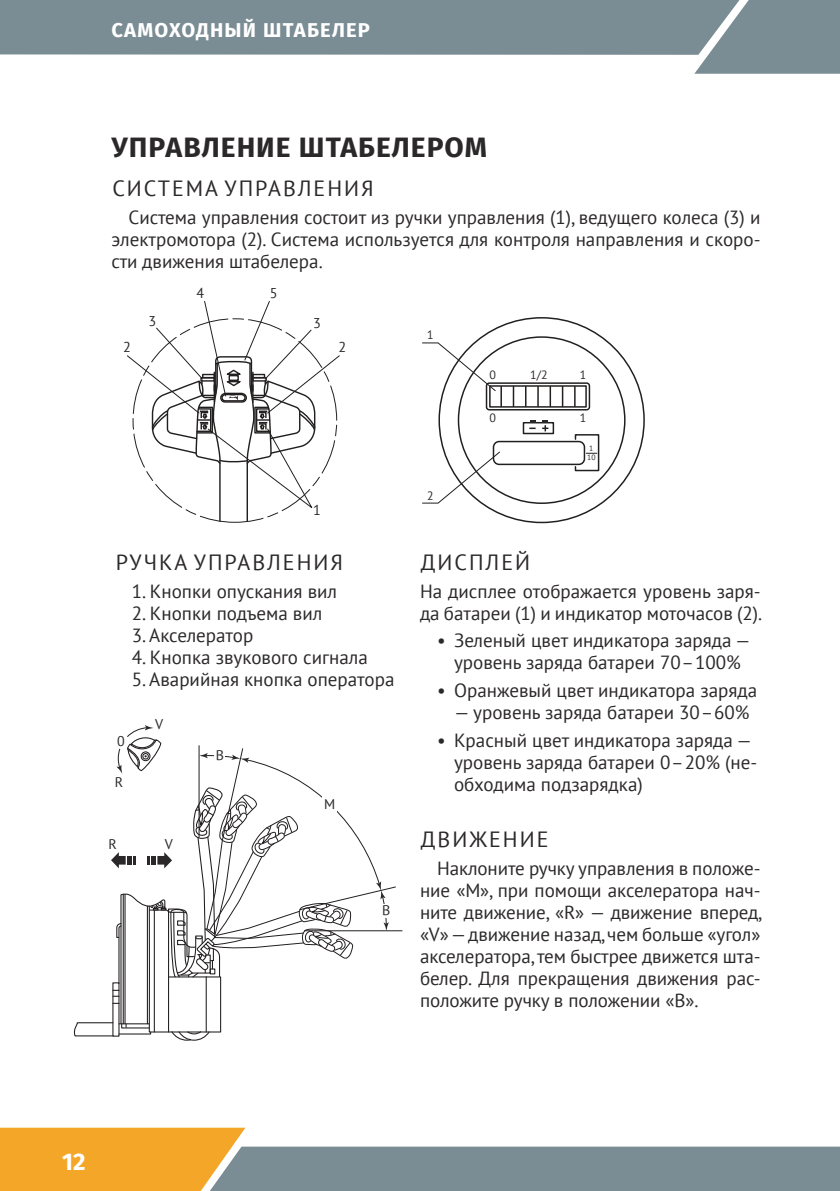
<style>
.page{position:relative;width:840px;height:1191px;background:#fff}
.page>*{position:absolute;margin:0;border:0;box-sizing:border-box;transform-origin:0 0}
.t1{font:700 28px "Fira Sans OT";letter-spacing:.035em;color:#2b2829}
.t2{font:700 24px "Fira Sans OT";color:#fff}
.t3{font:22px "PT Sans";letter-spacing:.09em;color:#2b2829}
.t4{font:700 20px "Fira Sans OT";letter-spacing:.06em;color:#fff}
.t5{font:19px/22px "PT Sans";color:#2b2829;text-align:justify}
.t6{font:14.2px "PT Sans";color:#2b2829}
.t7{font:14px "PT Sans";color:#2b2829}
.t8{font:12px "PT Sans";color:#2b2829}
.t9{font:7.6px/8.8px "PT Sans";color:#2b2829}
</style>
<div class="page">
<div style="left:694px;top:0;width:145px;height:74px;background:#7a8c94"></div>
<svg style="left:0;top:1127px;width:839px;height:64px"></svg>
<div style="left:0;top:0;width:739px;height:55px;background:#7a8c94"></div>
<div style="left:485px;top:382px;width:105px;height:28px;border:1px solid #221f1f;border-radius:3px"></div>
<div style="left:492px;top:441px;width:93px;height:24px;border:1px solid #221f1f;border-radius:6px"></div>
<div style="left:489px;top:385px;width:97px;height:23px;border:1px solid #221f1f"></div>
<hr style="left:512px;top:386px;width:2px;height:20px;background:#221f1f">
<hr style="left:524px;top:386px;width:2px;height:20px;background:#221f1f">
<svg style="left:537px;top:386px;width:1px;height:20px"></svg>
<svg style="left:549px;top:386px;width:1px;height:20px"></svg>
<hr style="left:561px;top:386px;width:2px;height:20px;background:#221f1f">
<hr style="left:573px;top:386px;width:2px;height:20px;background:#221f1f">
<svg style="left:573px;top:434px;width:26px;height:38px"></svg>
<div style="left:522px;top:422px;width:32px;height:12px;border:1px solid #221f1f"></div>
<svg style="left:529px;top:420px;width:6px;height:9px"></svg>
<svg style="left:542px;top:420px;width:6px;height:11px"></svg>
<svg style="left:127px;top:301px;width:213px;height:221px"></svg>
<svg style="left:73px;top:725px;width:323px;height:316px"></svg>
<hr style="left:304px;top:930px;width:98px;height:1px;background:#221f1f">
<svg style="left:422px;top:331px;width:79px;height:75px"></svg>
<svg style="left:422px;top:451px;width:78px;height:53px"></svg>
<p class="t4" style="left:111px;top:16px;width:260px">САМОХОДНЫЙ ШТАБЕЛЕР</p>
<h1 class="t1" style="left:111px;top:127px;width:377px">УПРАВЛЕНИЕ ШТАБЕЛЕРОМ</h1>
<p class="t3" style="left:112px;top:174px;width:263px">СИСТЕМА УПРАВЛЕНИЯ</p>
<p class="t5" style="left:111px;top:205px;width:650px;text-indent:17px">Система управления состоит из ручки управления (1), ведущего колеса (3) и электромотора (2). Система используется для контроля направления и скоро&shy;сти движения штабелера.</p>
<p class="t6" style="left:196px;top:285px;width:9px">4</p>
<p class="t6" style="left:270px;top:285px;width:9px">5</p>
<p class="t6" style="left:123px;top:339px;width:9px">2</p>
<p class="t6" style="left:148px;top:313px;width:9px">3</p>
<p class="t6" style="left:313px;top:315px;width:9px">3</p>
<p class="t6" style="left:338px;top:339px;width:9px">2</p>
<p class="t6" style="left:313px;top:501px;width:9px">1</p>
<p class="t3" style="left:116px;top:548px;width:229px">РУЧКА УПРАВЛЕНИЯ</p>
<p class="t5" style="left:132px;top:579px;width:207px">1. Кнопки опускания вил</p>
<p class="t5" style="left:132px;top:601px;width:192px">2. Кнопки подъема вил</p>
<p class="t5" style="left:132px;top:623px;width:123px">3. Акселератор</p>
<p class="t5" style="left:132px;top:645px;width:237px">4. Кнопка звукового сигнала</p>
<p class="t5" style="left:132px;top:667px;width:264px">5. Аварийная кнопка оператора</p>
<p class="t7" style="left:117px;top:733px;width:9px">0</p>
<p class="t7" style="left:115px;top:774px;width:10px">R</p>
<p class="t7" style="left:155px;top:716px;width:9px">V</p>
<p class="t7" style="left:109px;top:836px;width:10px">R</p>
<p class="t7" style="left:165px;top:836px;width:9px">V</p>
<p class="t7" style="left:216px;top:747px;width:10px">B</p>
<p class="t7" style="left:324px;top:796px;width:13px">M</p>
<p class="t7" style="left:382px;top:902px;width:10px">B</p>
<p class="t8" style="left:489px;top:371px;width:8px">0</p>
<p class="t8" style="left:530px;top:371px;width:19px">1/2</p>
<p class="t8" style="left:579px;top:371px;width:8px">1</p>
<p class="t8" style="left:489px;top:414px;width:8px">0</p>
<p class="t8" style="left:579px;top:414px;width:8px">1</p>
<p class="t9" style="left:587px;top:445px;width:10px">1<br>10</p>
<p class="t3" style="left:420px;top:548px;width:111px">ДИСПЛЕЙ</p>
<p class="t5" style="left:420px;top:579px;width:343px">На дисплее отображается уровень заря&shy;да батареи (1) и индикатор моточасов (2).</p>
<p class="t5" style="left:437px;top:629px;width:315px;text-align:center">• Зеленый цвет индикатора заряда — уровень заряда батареи 70 – 100%</p>
<p class="t5" style="left:437px;top:679px;width:321px">• Оранжевый цвет индикатора заряда</p>
<p class="t5" style="left:454px;top:701px;width:297px">— уровень заряда батареи 30 – 60%</p>
<p class="t5" style="left:454px;top:728px;width:304px;text-align:left;text-indent:-17px">• Красный цвет индикатора заряда — уровень заряда батареи 0 – 20% (не&shy;обходима подзарядка)</p>
<p class="t3" style="left:420px;top:825px;width:129px">ДВИЖЕНИЕ</p>
<p class="t5" style="left:420px;top:857px;width:343px;text-indent:17px">Наклоните ручку управления в положе&shy;ние «М», при помощи акселератора нач&shy;ните движение, «R» — движение вперед, «V» — движение назад, чем больше «угол» акселератора, тем быстрее движется шта&shy;белер. Для прекращения движения рас&shy;положите ручку в положении «В».</p>
<p class="t2" style="left:62px;top:1144px;width:25px">12</p>
</div>
